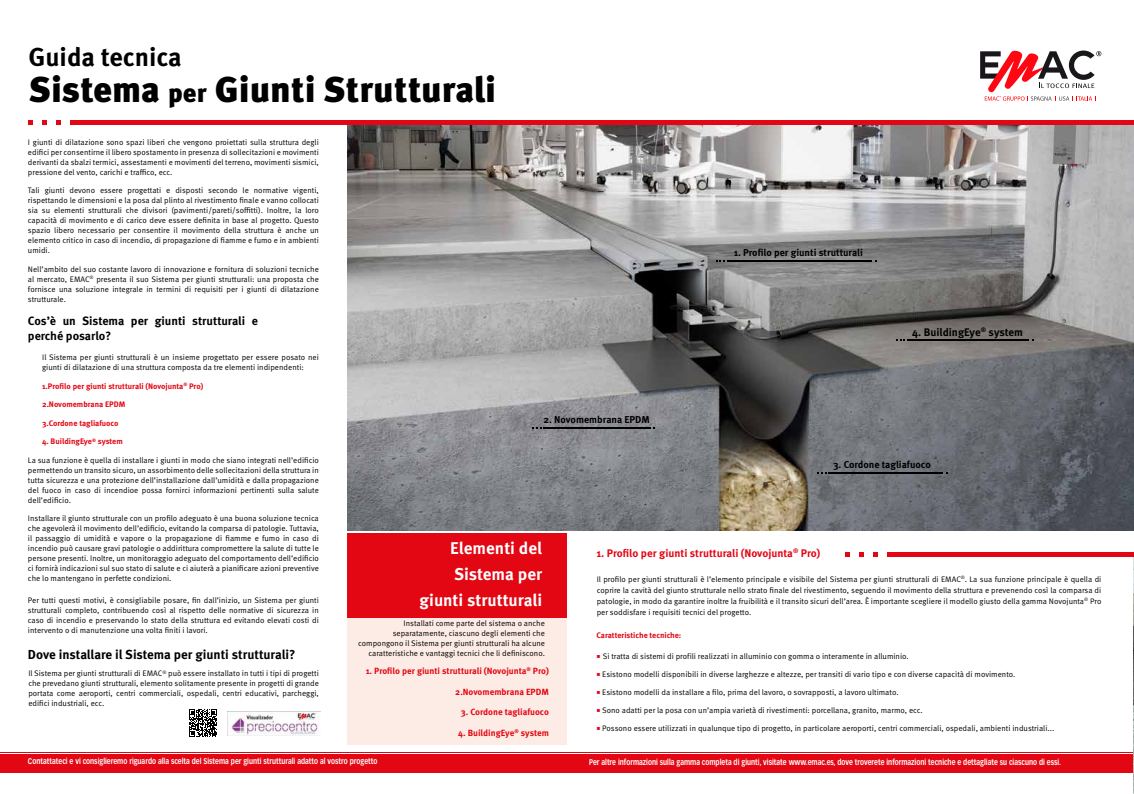
<style>
.page{position:relative;width:1134px;height:794px;background:#fff}
.page>*{position:absolute;margin:0;border:0;box-sizing:border-box;transform-origin:0 0}
.t1{font:900 36px "Meta Pro";color:#000}
.t2{font:700 26px "Meta Pro";color:#000}
.t3{font:700 17px/26px "Meta Pro";color:#fff;text-align:right}
.t4{font:700 13px "Meta Pro";letter-spacing:-.005em;color:#000}
.t5{font:700 12px/14.4px "Meta Pro";color:#000}
.t6{font:700 11px "Meta Pro";color:#e30613}
.t7{font:700 11px "Meta Pro";letter-spacing:-.005em;color:#000}
.t8{font:700 10px "Meta Pro";color:#000}
.t9{font:700 9px "Meta Pro";color:#e30613}
.t10{font:700 8.1px "Vectora LT Std";color:#fff;scale:.8 1}
.t11{font:8px/10px "Meta Pro Norm";color:#000;text-align:justify}
.t12{font:700 8px "Meta Pro";color:#e30613}
.s1{font-size:26px}
.s2{font-family:"Minion Pro";font-size:10px;color:#e30613}
</style>
<div class="page">
<div style="left:347px;top:617px;width:219px;height:128px;background:#fdece5"></div>
<div style="left:0;top:754px;width:566px;height:18px;background:#e30613"></div>
<div style="left:347px;top:533px;width:220px;height:84px;background:#e30613"></div>
<div style="left:566px;top:754px;width:568px;height:18px;background:#e30613"></div>
<svg style="left:980px;top:50px;width:121px;height:51px"></svg>
<img style="left:347px;top:125px;width:787px;height:406px">
<hr style="left:0;top:752px;width:1134px;height:1px;background:#e30613">
<img style="left:1133px;top:556px;width:1px;height:238px">
<div style="left:70px;top:120px;width:1064px;height:5px;background:#e30613"></div>
<svg style="left:56px;top:120px;width:5px;height:5px"></svg>
<svg style="left:42px;top:120px;width:5px;height:5px"></svg>
<svg style="left:28px;top:120px;width:5px;height:5px"></svg>
<svg style="left:873px;top:552px;width:4px;height:4px"></svg>
<svg style="left:859px;top:552px;width:4px;height:4px"></svg>
<svg style="left:845px;top:552px;width:4px;height:4px"></svg>
<hr style="left:888px;top:552px;width:246px;height:4px;background:#e30613">
<hr style="left:828px;top:472px;width:115px;height:2px;background:#000">
<svg style="left:818px;top:472px;width:8px;height:2px"></svg>
<hr style="left:544px;top:427px;width:107px;height:1px;background:#000">
<hr style="left:907px;top:339px;width:121px;height:2px;background:#000">
<svg style="left:896px;top:339px;width:9px;height:2px"></svg>
<hr style="left:727px;top:261px;width:144px;height:1px;background:#000">
<img style="left:227px;top:711px;width:94px;height:24px">
<svg style="left:189px;top:709px;width:28px;height:28px"></svg>
<h2 class="t2" style="left:28px;top:41px;width:155px">Guida tecnica</h2>
<h1 class="t1" style="left:28px;top:66px;width:469px">Sistema <span class="s1">per</span> Giunti Strutturali</h1>
<p class="t11" style="left:28px;top:137px;width:292px">I giunti di dilatazione sono spazi liberi che vengono proiettati sulla struttura degli edifici per consentirne il libero spostamento in presenza di sollecitazioni e movimenti derivanti da sbalzi termici, assestamenti e movimenti del terreno, movimenti sismici, pressione del vento, carichi e traffico, ecc.</p>
<p class="t11" style="left:28px;top:185px;width:292px">Tali giunti devono essere progettati e disposti secondo le normative vigenti, rispettando le dimensioni e la posa dal plinto al rivestimento finale e vanno collocati sia su elementi strutturali che divisori (pavimenti/pareti/soffitti). Inoltre, la loro capacità di movimento e di carico deve essere definita in base al progetto. Questo spazio libero necessario per consentire il movimento della struttura è anche un elemento critico in caso di incendio, di propagazione di fiamme e fumo e in ambienti umidi.</p>
<p class="t11" style="left:28px;top:264px;width:292px">Nell’ambito del suo costante lavoro di innovazione e fornitura di soluzioni tecniche al mercato, EMAC<sup>®</sup> presenta il suo Sistema per giunti strutturali: una proposta che fornisce una soluzione integrale in termini di requisiti per i giunti di dilatazione strutturale.</p>
<h3 class="t5" style="left:28px;top:314px;width:231px">Cos’è un Sistema per giunti strutturali e perché posarlo?</h3>
<p class="t8" style="left:734px;top:246px;width:131px">1. Profilo per giunti strutturali</p>
<h3 class="t7" style="left:912px;top:325px;width:112px">4. BuildingEye<sup>®</sup> system</h3>
<p class="t11" style="left:42px;top:352px;width:278px">Il Sistema per giunti strutturali è un insieme progettato per essere posato nei giunti di dilatazione di una struttura composta da tre elementi indipendenti:</p>
<p class="t12" style="left:42px;top:381px;width:163px">1.Profilo per giunti strutturali (Novojunta<sup>®</sup> Pro)</p>
<p class="t12" style="left:42px;top:399px;width:85px">2.Novomembrana EPDM</p>
<p class="t12" style="left:42px;top:418px;width:78px">3.Cordone tagliafuoco</p>
<p class="t12" style="left:42px;top:436px;width:82px">4. BuildingEye<sup>®</sup> system</p>
<p class="t11" style="left:28px;top:454px;width:292px">La sua funzione è quella di installare i giunti in modo che siano integrati nell’edificio permettendo un transito sicuro, un assorbimento delle sollecitazioni della struttura in tutta sicurezza e una protezione dell’installazione dall’umidità e dalla propagazione del fuoco in caso di incendioe possa fornirci informazioni pertinenti sulla salute dell’edificio.</p>
<p class="t11" style="left:28px;top:513px;width:292px">Installare il giunto strutturale con un profilo adeguato è una buona soluzione tecnica che agevolerà il movimento dell’edificio, evitando la comparsa di patologie. Tuttavia, il passaggio di umidità e vapore o la propagazione di fiamme e fumo in caso di incendio può causare gravi patologie o addirittura compromettere la salute di tutte le persone presenti. Inoltre, un monitoraggio adeguato del comportamento dell’edificio ci fornirà indicazioni sul suo stato di salute e ci aiuterà a pianificare azioni preventive che lo mantengano in perfette condizioni.</p>
<p class="t11" style="left:28px;top:594px;width:292px">Per tutti questi motivi, è consigliabile posare, fin dall’inizio, un Sistema per giunti strutturali completo, contribuendo così al rispetto delle normative di sicurezza in caso di incendio e preservando lo stato della struttura ed evitando elevati costi di intervento o di manutenzione una volta finiti i lavori.</p>
<h3 class="t4" style="left:28px;top:646px;width:269px">Dove installare il Sistema per giunti strutturali?</h3>
<p class="t11" style="left:28px;top:668px;width:292px">Il Sistema per giunti strutturali di EMAC<sup>®</sup> può essere installato in tutti i tipi di progetti che prevedano giunti strutturali, elemento solitamente presente in progetti di grande portata come aeroporti, centri commerciali, ospedali, centri educativi, parcheggi, edifici industriali, ecc.</p>
<p class="t8" style="left:543px;top:413px;width:108px">2. Novomembrana EPDM</p>
<p class="t8" style="left:833px;top:458px;width:99px">3. Cordone tagliafuoco</p>
<h3 class="t3" style="left:420px;top:535px;width:124px">Elementi del<br>Sistema per giunti strutturali</h3>
<p class="t11" style="left:358px;top:617px;width:188px;text-align:right">Installati come parte del sistema o anche separatamente, ciascuno degli elementi che compongono il Sistema per giunti strutturali ha alcune caratteristiche e vantaggi tecnici che li definiscono.</p>
<p class="t9" style="left:366px;top:665px;width:185px">1. Profilo per giunti strutturali (Novojunta<sup>®</sup> Pro)</p>
<p class="t9" style="left:455px;top:686px;width:95px">2.Novomembrana EPDM</p>
<p class="t9" style="left:461px;top:706px;width:90px">3. Cordone tagliafuoco</p>
<p class="t9" style="left:458px;top:727px;width:92px">4. BuildingEye<sup>®</sup> system</p>
<h3 class="t6" style="left:596px;top:546px;width:225px">1. Profilo per giunti strutturali (Novojunta<sup>®</sup> Pro)</h3>
<p class="t11" style="left:597px;top:573px;width:506px;line-height:11px">Il profilo per giunti strutturali è l’elemento principale e visibile del Sistema per giunti strutturali di EMAC<sup>®</sup>. La sua funzione principale è quella di coprire la cavità del giunto strutturale nello strato finale del rivestimento, seguendo il movimento della struttura e prevenendo così la comparsa di patologie, in modo da garantire inoltre la fruibilità e il transito sicuri dell’area. È importante scegliere il modello giusto della gamma Novojunta<sup>®</sup> Pro per soddisfare i requisiti tecnici del progetto.</p>
<p class="t12" style="left:596px;top:630px;width:87px">Caratteristiche tecniche:</p>
<p class="t11" style="left:596px;top:650px;width:314px"><span class="s2">■</span> Si tratta di sistemi di profili realizzati in alluminio con gomma o interamente in alluminio.</p>
<p class="t11" style="left:596px;top:668px;width:421px"><span class="s2">■</span> Esistono modelli disponibili in diverse larghezze e altezze, per transiti di vario tipo e con diverse capacità di movimento.</p>
<p class="t11" style="left:596px;top:686px;width:304px"><span class="s2">■</span> Esistono modelli da installare a filo, prima del lavoro, o sovrapposti, a lavoro ultimato.</p>
<p class="t11" style="left:596px;top:705px;width:328px"><span class="s2">■</span> Sono adatti per la posa con un’ampia varietà di rivestimenti: porcellana, granito, marmo, ecc.</p>
<p class="t11" style="left:596px;top:723px;width:459px"><span class="s2">■</span> Possono essere utilizzati in qualunque tipo di progetto, in particolare aeroporti, centri commerciali, ospedali, ambienti industriali...</p>
<p class="t10" style="left:28px;top:756px;width:438px">Contattateci e vi consiglieremo riguardo alla scelta del Sistema per giunti strutturali adatto al vostro progetto</p>
<p class="t10" style="left:589px;top:757px;width:592px">Per altre informazioni sulla gamma completa di giunti, visitate www.emac.es, dove troverete informazioni tecniche e dettagliate su ciascuno di essi.</p>
</div>
